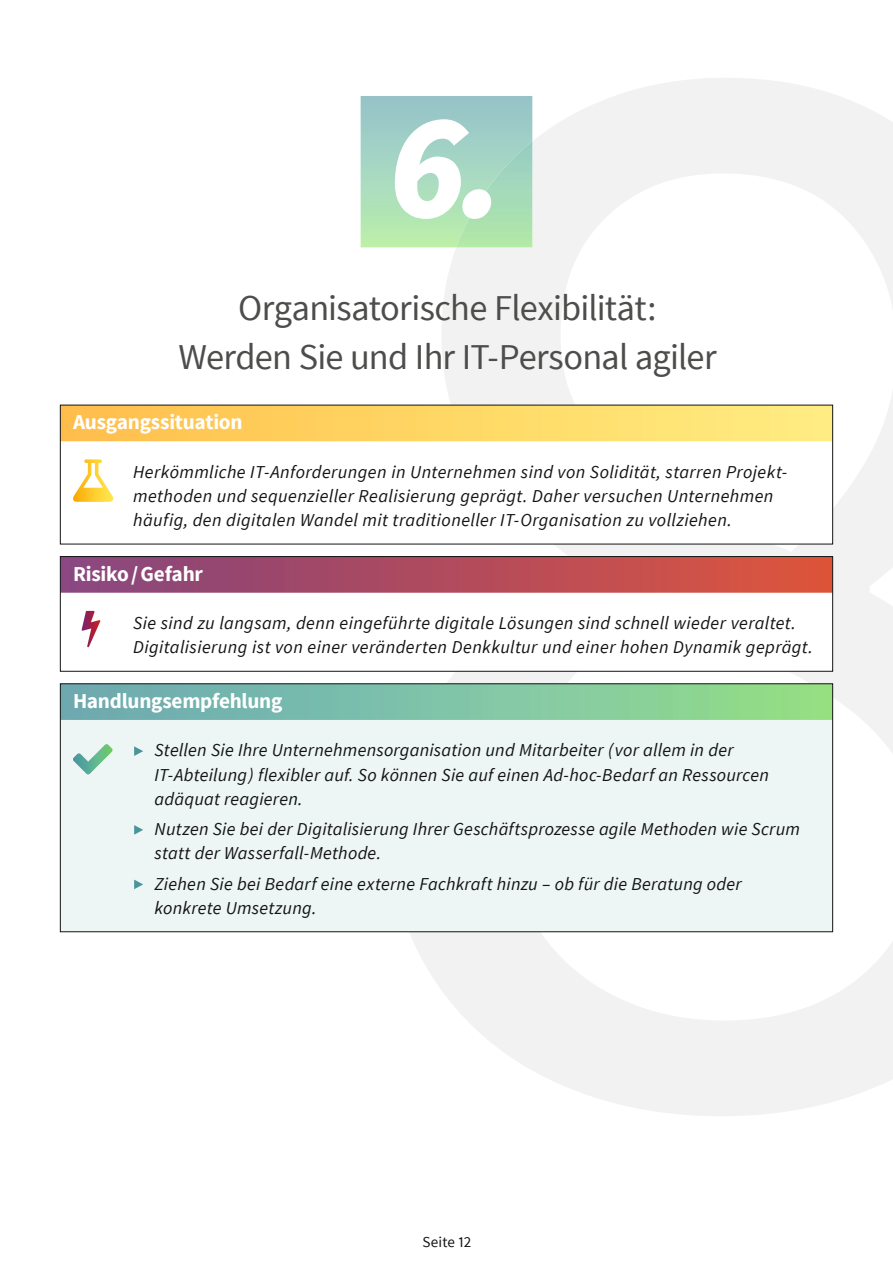
<style>
.page{position:relative;width:893px;height:1263px;background:#fff}
.page>*{position:absolute;margin:0;border:0;box-sizing:border-box;transform-origin:0 0}
.t1{font:italic 900 151.5px "Source Sans Pro";color:#fff}
.t2{font:36.3px/48.4px "Source Sans Pro";letter-spacing:-.02em;color:#4d4d4c;text-align:center}
.t3{font:700 21.15px "Source Sans Pro";letter-spacing:-.015em;color:#fff}
.t4{font:italic 18.15px/24.2px "Source Sans Pro";letter-spacing:.02em;color:#131413}
.t5{font:15.15px "Source Sans Pro";letter-spacing:.01em;color:#131413}
.s1{font-style:normal;color:#fff}
</style>
<div class="page">
<svg style="left:409px;top:78px;width:484px;height:1038px"></svg>
<svg style="left:361px;top:96px;width:171px;height:151px;background:#a6d7bd"></svg>
<div style="left:60px;top:684px;width:773px;height:248px;background:#eef5f5"></div>
<svg style="left:62px;top:685px;width:769px;height:35px;background:#80c3a2"></svg>
<div style="left:60px;top:683px;width:773px;height:249px;border:1px solid #131413"></div>
<div style="left:60px;top:405px;width:773px;height:139px;background:#fff"></div>
<svg style="left:62px;top:407px;width:769px;height:34px;background:#ffd665"></svg>
<div style="left:60px;top:556px;width:773px;height:115px;background:#fff"></div>
<svg style="left:62px;top:558px;width:769px;height:35px;background:#b14d5e"></svg>
<div style="left:60px;top:556px;width:773px;height:115px;border:1px solid #131413"></div>
<svg style="left:82px;top:611px;width:18px;height:36px"></svg>
<svg style="left:73px;top:744px;width:40px;height:30px"></svg>
<svg style="left:73px;top:459px;width:41px;height:43px"></svg>
<h1 class="t1" style="left:387px;top:69px;width:120px">6.</h1>
<h2 class="t2" style="left:179px;top:284px;width:539px">Organisatorische Flexibilität :<br>Werden Sie und Ihr IT-Personal agiler</h2>
<p class="t3" style="left:73px;top:408px;width:171px">Ausgangssituation</p>
<p class="t4" style="left:133px;top:459px;width:656px">Herkömmliche IT-Anforderungen in Unternehmen sind von Solidität, starren Projekt&shy;methoden und sequenzieller Realisierung geprägt. Daher versuchen Unternehmen häufig, den digitalen Wandel mit traditioneller IT-Organisation zu vollziehen.</p>
<p class="t3" style="left:73px;top:560px;width:131px">Risiko / Gefahr</p>
<p class="t4" style="left:133px;top:611px;width:681px">Sie sind zu langsam, denn eingeführte digitale Lösungen sind schnell wieder veraltet.<br>Digitalisierung ist von einer veränderten Denkkultur und einer hohen Dynamik geprägt.</p>
<p class="t3" style="left:73px;top:687px;width:211px">Handlungsempfehlung</p>
<p class="t4" style="left:155px;top:738px;width:616px;text-indent:-21px"><span class="s1">▶</span> Stellen Sie Ihre Unternehmensorganisation und Mitarbeiter ( vor allem in der<br>IT-Abteilung ) flexibler auf. So können Sie auf einen Ad-hoc-Bedarf an Ressourcen adäquat reagieren.</p>
<p class="t4" style="left:155px;top:817px;width:647px;text-indent:-21px"><span class="s1">▶</span> Nutzen Sie bei der Digitalisierung Ihrer Geschäftsprozesse agile Methoden wie Scrum statt der Wasserfall-Methode.</p>
<p class="t4" style="left:155px;top:871px;width:589px;text-indent:-21px"><span class="s1">▶</span> Ziehen Sie bei Bedarf eine externe Fachkraft hinzu – ob für die Beratung oder konkrete Umsetzung.</p>
<p class="t5" style="left:422px;top:1232px;width:51px">Seite 12</p>
</div>
